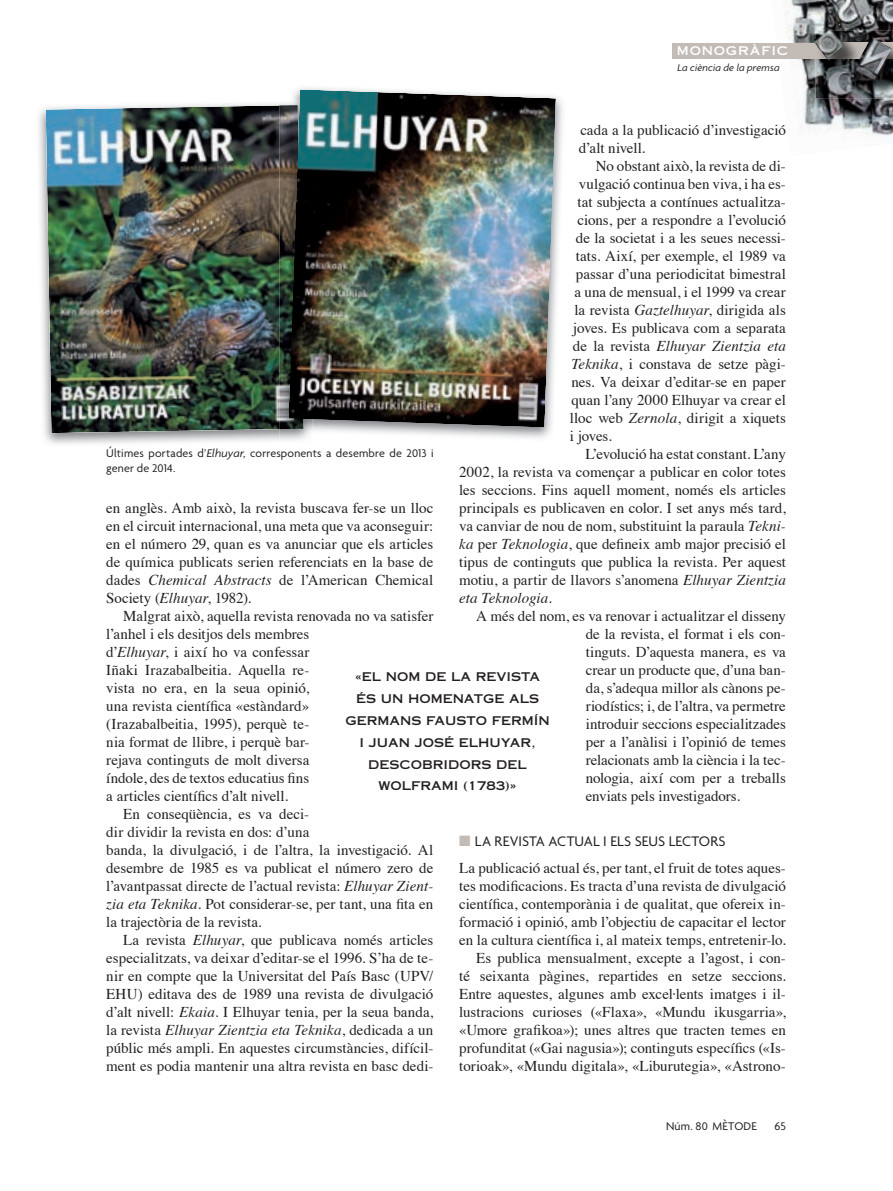
<style>
.page{position:relative;width:893px;height:1191px;background:#fff}
.page>*{position:absolute;margin:0;border:0;box-sizing:border-box;transform-origin:0 0}
.t1{font:15px/18px "Times";color:#231f20;text-align:justify}
.t2{font:italic 15px "Times";letter-spacing:.005em;color:#231f20}
.t3{font:15px "Agenda";letter-spacing:.01em;color:#231f20}
.t4{font:12px/21.8px "Copperplate Thirty One AB";color:#231f20;text-align:center}
.t5{font:12px/15px "Agenda";letter-spacing:.015em;color:#231f20}
.t6{font:12px "Copperplate Thirty One AB";letter-spacing:.06em;color:#fff}
.t7{font:italic 10.5px "Agenda";letter-spacing:.015em;color:#231f20}
.s1{font-style:italic}
.s2{font-style:normal}
.s3{color:#c3bbb6}
</style>
<div class="page">
<img style="left:769px;top:0;width:124px;height:136px">
<div style="left:673px;top:43px;width:220px;height:15px;background:#c3bbb6"></div>
<img style="left:816px;top:31px;width:77px;height:67px">
<img style="left:892px;top:43px;width:1px;height:15px">
<img style="left:813px;top:28px;width:79px;height:52px">
<img style="left:39px;top:103px;width:240px;height:341px">
<img style="left:46px;top:105px;width:233px;height:328px">
<img style="left:300px;top:88px;width:263px;height:350px">
<img style="left:279px;top:103px;width:34px;height:338px">
<img style="left:279px;top:105px;width:24px;height:324px">
<img style="left:288px;top:89px;width:268px;height:338px">
<p class="t6" style="left:677px;top:44px;width:113px">MONOGRÀFIC</p>
<p class="t7" style="left:677px;top:63px;width:104px">La ciència de la premsa</p>
<p class="t1" style="left:579px;top:122px;width:209px">cada a la publicació d’investigació d’alt nivell.</p>
<p class="t1" style="left:596px;top:158px;width:192px">No obstant això, la revista de di-</p>
<p class="t1" style="left:579px;top:176px;width:209px">vulgació continua ben viva, i ha es-</p>
<p class="t1" style="left:577px;top:194px;width:210px">tat subjecta a contínues actualitza-</p>
<p class="t1" style="left:577px;top:212px;width:210px">cions, per a respondre a l’evolució</p>
<p class="t1" style="left:576px;top:230px;width:211px">de la societat i a les seues necessi-</p>
<p class="t1" style="left:576px;top:248px;width:212px">tats. Així, per exemple, el 1989 va</p>
<p class="t1" style="left:576px;top:266px;width:212px">passar d’una periodicitat bimestral</p>
<p class="t1" style="left:574px;top:284px;width:213px">a una de mensual, i el 1999 va crear</p>
<p class="t1" style="left:574px;top:302px;width:213px">la revista <span class="s1">Gaztelhuyar</span>, dirigida als</p>
<p class="t1" style="left:573px;top:320px;width:215px">joves. Es publicava com a separata</p>
<p class="t2" style="left:573px;top:339px;width:215px"><span class="s2">de la revista</span> Elhuyar Zientzia eta</p>
<p class="t1" style="left:571px;top:356px;width:216px"><span class="s1">Teknika</span>, i constava de setze pàgi-</p>
<p class="t1" style="left:571px;top:374px;width:216px">nes. Va deixar d’editar-se en paper</p>
<p class="t1" style="left:571px;top:392px;width:216px">quan l’any 2000 Elhuyar va crear el</p>
<p class="t1" style="left:570px;top:410px;width:218px">lloc web <span class="s1">Zernola</span>, dirigit a xiquets</p>
<p class="t1" style="left:570px;top:428px;width:43px">i joves.</p>
<p class="t1" style="left:585px;top:446px;width:202px">L’evolució ha estat constant. L’any</p>
<p class="t1" style="left:459px;top:464px;width:328px">2002, la revista va començar a publicar en color totes</p>
<p class="t1" style="left:459px;top:482px;width:328px">les seccions. Fins aquell moment, només els articles</p>
<p class="t1" style="left:459px;top:500px;width:328px">principals es publicaven en color. I set anys més tard,</p>
<p class="t1" style="left:459px;top:518px;width:328px">va canviar de nou de nom, substituint la paraula <span class="s1">Tekni-</span></p>
<p class="t1" style="left:459px;top:536px;width:328px"><span class="s1">ka</span> per <span class="s1">Teknologia</span>, que defineix amb major precisió el</p>
<p class="t1" style="left:459px;top:554px;width:328px">tipus de continguts que publica la revista. Per aquest</p>
<p class="t1" style="left:459px;top:572px;width:328px">motiu, a partir de llavors s’anomena <span class="s1">Elhuyar Zientzia</span></p>
<p class="t2" style="left:459px;top:591px;width:94px">eta Teknologia<span class="s2">.</span></p>
<p class="t1" style="left:476px;top:608px;width:311px">A més del nom, es va renovar i actualitzar el disseny</p>
<p class="t1" style="left:586px;top:626px;width:202px">de la revista, el format i els con-</p>
<p class="t1" style="left:586px;top:644px;width:202px">tinguts. D’aquesta manera, es va</p>
<p class="t1" style="left:586px;top:662px;width:202px">crear un producte que, d’una ban-</p>
<p class="t1" style="left:586px;top:680px;width:202px">da, s’adequa millor als cànons pe-</p>
<p class="t1" style="left:586px;top:698px;width:202px">riodístics; i, de l’altra, va permetre</p>
<p class="t1" style="left:586px;top:716px;width:202px">introduir seccions especialitzades</p>
<p class="t1" style="left:586px;top:734px;width:202px">per a l’anàlisi i l’opinió de temes</p>
<p class="t1" style="left:586px;top:752px;width:202px">relacionats amb la ciència i la tec-</p>
<p class="t1" style="left:586px;top:770px;width:202px">nologia, així com per a treballs</p>
<p class="t1" style="left:586px;top:788px;width:156px">enviats pels investigadors.</p>
<p class="t3" style="left:459px;top:835px;width:268px"><span class="s3">■</span> LA REVISTA ACTUAL I ELS SEUS LECTORS</p>
<p class="t1" style="left:459px;top:860px;width:328px;text-align:right">La publicació actual és, per tant, el fruit de totes aques&shy;tes modificacions. Es tracta d’una revista de divulgació científica, contemporània i de qualitat, que ofereix in&shy;formació i opinió, amb l’objectiu de capacitar el lector en la cultura científica i, al mateix temps, entretenir-lo.<br>Es publica mensualment, excepte a l’agost, i con-<br>té seixanta pàgines, repartides en setze seccions.<br>Entre aquestes, algunes amb excel·lents imatges i il&shy;lustracions curioses («Flaxa», «Mundu ikusgarria», «Umore grafikoa»); unes altres que tracten temes en profunditat («Gai nagusia»); continguts específics («Is&shy;torioak», «Mundu digitala», «Liburutegia», «Astrono-</p>
<p class="t5" style="left:106px;top:447px;width:329px">Últimes portades d’<span class="s1">Elhuyar</span>, corresponents a desembre de 2013 i gener de 2014.</p>
<p class="t1" style="left:106px;top:500px;width:329px">en anglès. Amb això, la revista buscava fer-se un lloc en el circuit internacional, una meta que va aconseguir: en el número 29, quan es va anunciar que els articles de quí mica publicats serien referenciats en la base de dades <span class="s1">Chemical Abstracts</span> de l’American Chemical Society (<span class="s1">Elhuyar</span>, 1982).</p>
<p class="t1" style="left:123px;top:608px;width:312px">Malgrat això, aquella revista renovada no va satisfer</p>
<p class="t1" style="left:106px;top:626px;width:205px">l’anhel i els desitjos dels membres</p>
<p class="t1" style="left:106px;top:644px;width:205px">d’<span class="s1">Elhuyar</span>, i així ho va confessar</p>
<p class="t1" style="left:106px;top:662px;width:205px">Iñaki Irazabalbeitia. Aquella re-</p>
<p class="t1" style="left:106px;top:680px;width:205px">vista no era, en la seua opinió,</p>
<p class="t1" style="left:106px;top:698px;width:205px">una revista científica «estàndard»</p>
<p class="t1" style="left:106px;top:716px;width:205px">(Irazabalbeitia, 1995), perquè te-</p>
<p class="t1" style="left:106px;top:734px;width:205px">nia format de llibre, i perquè bar-</p>
<p class="t1" style="left:106px;top:752px;width:205px">rejava continguts de molt diversa</p>
<p class="t1" style="left:106px;top:770px;width:205px">índole, des de textos educatius fins</p>
<p class="t1" style="left:106px;top:788px;width:183px">a articles científics d’alt nivell.</p>
<p class="t1" style="left:123px;top:806px;width:188px">En conseqüència, es va deci-</p>
<p class="t1" style="left:106px;top:824px;width:205px">dir dividir la revista en dos: d’una</p>
<p class="t1" style="left:106px;top:842px;width:328px">banda, la divulgació, i de l’altra, la investigació. Al</p>
<p class="t1" style="left:106px;top:860px;width:329px">desembre de 1985 es va publicat el número zero de</p>
<p class="t1" style="left:106px;top:878px;width:329px">l’avantpassat directe de l’actual revista: <span class="s1">Elhuyar Zient-</span></p>
<p class="t1" style="left:106px;top:896px;width:328px"><span class="s1">zia eta Teknika</span>. Pot considerar-se, per tant, una fita en</p>
<p class="t1" style="left:106px;top:914px;width:157px">la trajectòria de la revista.</p>
<p class="t1" style="left:123px;top:932px;width:312px">La revista <span class="s1">Elhuyar</span>, que publicava només articles</p>
<p class="t1" style="left:106px;top:950px;width:329px">especialitzats, va deixar d’editar-se el 1996. S’ha de te-</p>
<p class="t1" style="left:106px;top:968px;width:329px">nir en compte que la Universitat del País Basc (UPV/</p>
<p class="t1" style="left:106px;top:986px;width:328px">EHU) editava des de 1989 una revista de divulgació</p>
<p class="t1" style="left:106px;top:1004px;width:328px">d’alt nivell: <span class="s1">Ekaia</span>. I Elhuyar tenia, per la seua banda,</p>
<p class="t2" style="left:106px;top:1023px;width:329px"><span class="s2">la revista</span> Elhuyar Zientzia eta Teknika<span class="s2">, dedicada a un</span></p>
<p class="t1" style="left:106px;top:1040px;width:329px">públic més ampli. En aquestes circumstàncies, difícil-</p>
<p class="t1" style="left:106px;top:1058px;width:329px">ment es podia mantenir una altra revista en basc dedi-</p>
<p class="t4" style="left:345px;top:666px;width:206px">«EL NOM DE LA REVISTA<br>ÉS UN HOMENATGE ALS<br>GERMANS FAUSTO FERMÍN<br>I JUAN JOSÉ ELHUYAR,<br>DESCOBRIDORS DEL<br>WOLFRAMI (1783)»</p>
<p class="t5" style="left:666px;top:1119px;width:92px">Núm. 80 MÈTODE</p>
<p class="t5" style="left:775px;top:1119px;width:13px">65</p>
</div>
